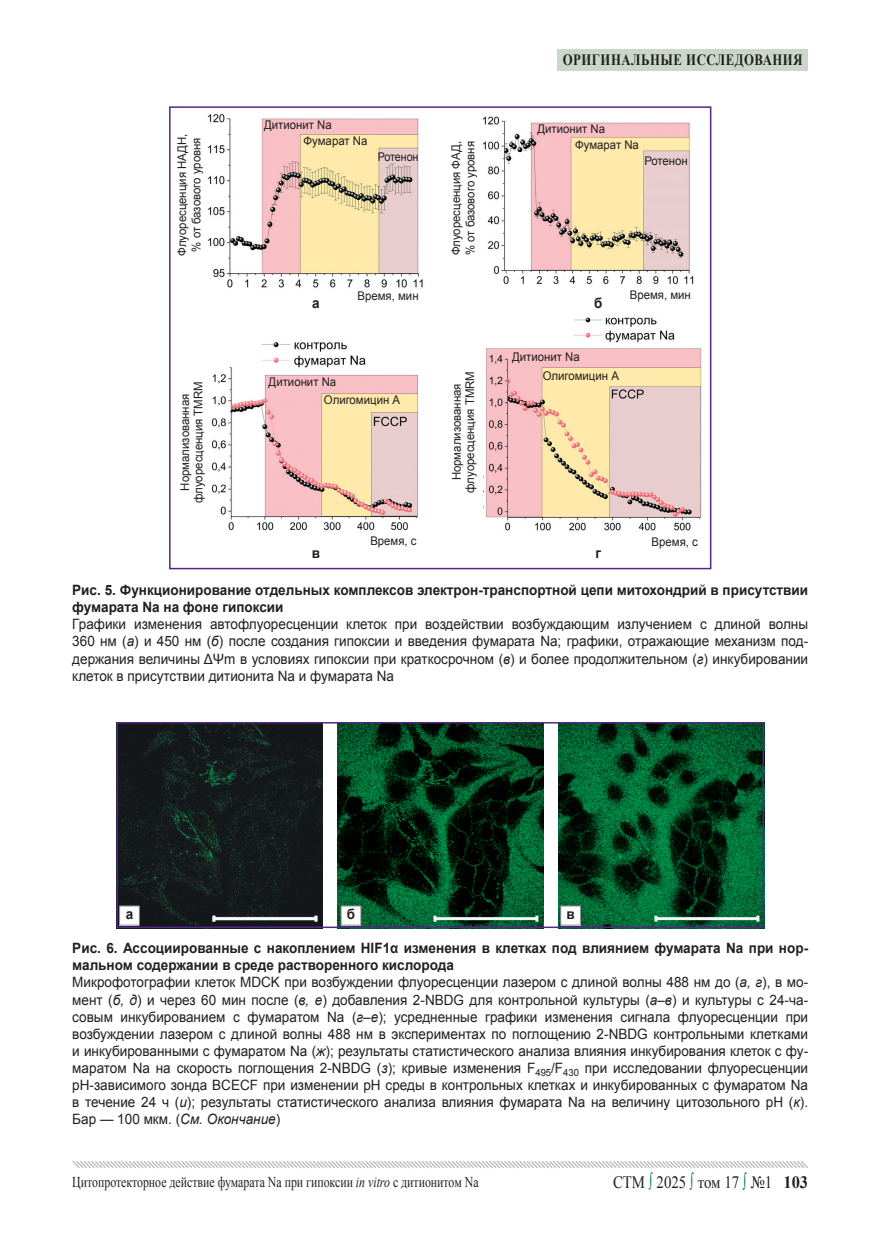
<style>
.page{position:relative;width:872px;height:1234px;background:#fff}
.page>*{position:absolute;margin:0;border:0;box-sizing:border-box;transform-origin:0 0}
.t1{font:17.4px "Times New Roman";color:#231f20;scale:.86 1}
.t2{font:700 15.75px "Times New Roman";letter-spacing:.04em;color:#231f20;scale:.81 1}
.t3{font:15px "Times New Roman";color:#231f20;scale:.79 1}
.t4{font:14.25px/17.1px "Arial";color:#231f20;text-align:justify;scale:.95 1}
.t5{font:700 14.25px/17.1px "Arial";color:#231f20;scale:.95 1}
.t6{font:12px/14.4px "Arial";color:#231f20;text-align:center;scale:.95 1}
.t7{font:12px "Arial";color:#231f20;scale:.9 1}
.s1{font-style:italic}
.s2{font-weight:700}
.s3{color:#127c43}
</style>
<div class="page">
<svg style="left:72px;top:1161px;width:736px;height:7px"></svg>
<div style="left:557px;top:49px;width:251px;height:21px;background:#cbd8c9"></div>
<img style="left:482px;top:116px;width:212px;height:169px">
<img style="left:207px;top:114px;width:216px;height:174px">
<img style="left:212px;top:342px;width:207px;height:189px">
<img style="left:483px;top:317px;width:219px;height:214px">
<div style="left:169px;top:106px;width:542px;height:463px;border:2px solid #542685"></div>
<img style="left:337px;top:725px;width:206px;height:199px">
<img style="left:119px;top:725px;width:203px;height:199px">
<img style="left:558px;top:725px;width:203px;height:199px">
<div style="left:120px;top:905px;width:19px;height:19px;background:#fff"></div>
<div style="left:119px;top:905px;width:21px;height:20px;border:1px solid #8b8d90"></div>
<div style="left:341px;top:905px;width:20px;height:19px;background:#fff"></div>
<div style="left:341px;top:905px;width:20px;height:20px;border:1px solid #8b8d90"></div>
<div style="left:560px;top:905px;width:20px;height:19px;background:#fff"></div>
<div style="left:560px;top:905px;width:21px;height:20px;border:1px solid #8b8d90"></div>
<div style="left:116px;top:722px;width:648px;height:205px;border:2px solid #542685"></div>
<p class="t2" style="left:563px;top:48px;width:297px">оригинальные исследования</p>
<p class="t6" style="left:264px;top:117px;width:73px">Дитионит Na</p>
<p class="t6" style="left:537px;top:122px;width:73px">Дитионит Na</p>
<p class="t6" style="left:175px;top:255px;width:130px;rotate:-90deg">Флуоресценция НАДН, % от базового уровня</p>
<p class="t6" style="left:449px;top:255px;width:122px;text-align:left;rotate:-90deg">Флуоресценция ФАД, % от базового уровня</p>
<p class="t6" style="left:303px;top:134px;width:69px">фумарат Na</p>
<p class="t6" style="left:575px;top:138px;width:69px">фумарат Na</p>
<p class="t7" style="left:378px;top:149px;width:47px">Ротенон</p>
<p class="t6" style="left:644px;top:154px;width:47px">Ротенон</p>
<p class="t6" style="left:357px;top:289px;width:66px">Время, мин</p>
<p class="t5" style="left:312px;top:295px;width:9px">а</p>
<p class="t5" style="left:594px;top:295px;width:10px">б</p>
<p class="t6" style="left:629px;top:287px;width:66px">Время, мин</p>
<p class="t6" style="left:178px;top:502px;width:129px;line-height:13.5px;rotate:-90deg">Нормализованная флуоресценция TMRM</p>
<p class="t6" style="left:450px;top:492px;width:129px;line-height:13.5px;rotate:-90deg">Нормализованная флуоресценция TMRM</p>
<p class="t6" style="left:324px;top:373px;width:82px;line-height:18.3px;text-align:left;text-indent:-55px">Дитионит Na<br>Олигомицин А</p>
<p class="t6" style="left:512px;top:350px;width:73px">Дитионит Na</p>
<p class="t6" style="left:543px;top:369px;width:82px">Олигомицин А</p>
<p class="t6" style="left:370px;top:533px;width:50px">Время, с</p>
<p class="t6" style="left:651px;top:534px;width:50px">Время, с</p>
<p class="t5" style="left:312px;top:544px;width:10px">в</p>
<p class="t5" style="left:595px;top:544px;width:7px">г</p>
<p class="t5" style="left:72px;top:582px;width:776px">Рис. 5. Функционирование отдельных комплексов электрон-транспортной цепи митохондрий в присутствии фумарата Na на фоне гипоксии</p>
<p class="t4" style="left:72px;top:615px;width:776px">Графики изменения автофлуоресценции клеток при воздействии возбуждающим излучением с длиной волны 360 нм (<span class="s1">а</span>) и 450 нм (<span class="s1">б</span>) после создания гипоксии и введения фумарата Na; графики, отражающие механизм под&shy;держания величины ΔΨm в условиях гипоксии при краткосрочном (<span class="s1">в</span>) и более продолжительном (<span class="s1">г</span>) инкубировании клеток в присутствии дитионита Na и фумарата Na</p>
<p class="t5" style="left:126px;top:905px;width:9px">а</p>
<p class="t5" style="left:347px;top:905px;width:10px">б</p>
<p class="t5" style="left:566px;top:905px;width:10px">в</p>
<p class="t4" style="left:72px;top:939px;width:776px;text-align:left"><span class="s2">Рис. 6. Ассоциированные с накоплением HIF1α изменения в клетках под влиянием фумарата Na при нор&shy;мальном содержании в среде растворенного кислорода<br></span>Микрофотографии клеток MDCK при возбуждении флуоресценции лазером с длиной волны 488 нм до (<span class="s1">а, г</span>), в мо&shy;мент (<span class="s1">б, д</span>) и через 60 мин после (<span class="s1">в, е</span>) добавления 2-NBDG для контрольной культуры (<span class="s1">а–в</span>) и культуры с 24-ча&shy;совым инкубированием с фумаратом Na (<span class="s1">г–е</span>); усредненные графики изменения сигнала флуоресценции при возбуждении лазером с длиной волны 488 нм в экспериментах по поглощению 2-NBDG контрольными клетками и инкубированными с фумаратом Na (<span class="s1">ж</span>); результаты статистического анализа влияния инкубирования клеток с фу&shy;маратом Na на скорость поглощения 2-NBDG (<span class="s1">з</span>); кривые изменения F<sub>495</sub>/F<sub>430</sub> при исследовании флуоресценции рН-зависимого зонда BCECF при изменении рН среды в контрольных клетках и инкубированных с фумаратом Na в течение 24 ч (<span class="s1">и</span>); результаты статистического анализа влияния фумарата Na на величину цитозольного рН (<span class="s1">к</span>).<br>Бар — 100 мкм. (<span class="s1">См. Окончание</span>)</p>
<p class="t3" style="left:72px;top:1171px;width:516px">Цитопротекторное действие фумарата Na при гипоксии <span class="s1">in vitro</span> с дитионитом Na</p>
<p class="t1" style="left:613px;top:1170px;width:228px">СТМ <span class="s3">∫</span> 2025 <span class="s3">∫</span> том 17 <span class="s3">∫</span> №1 <span class="s2">103</span></p>
</div>
